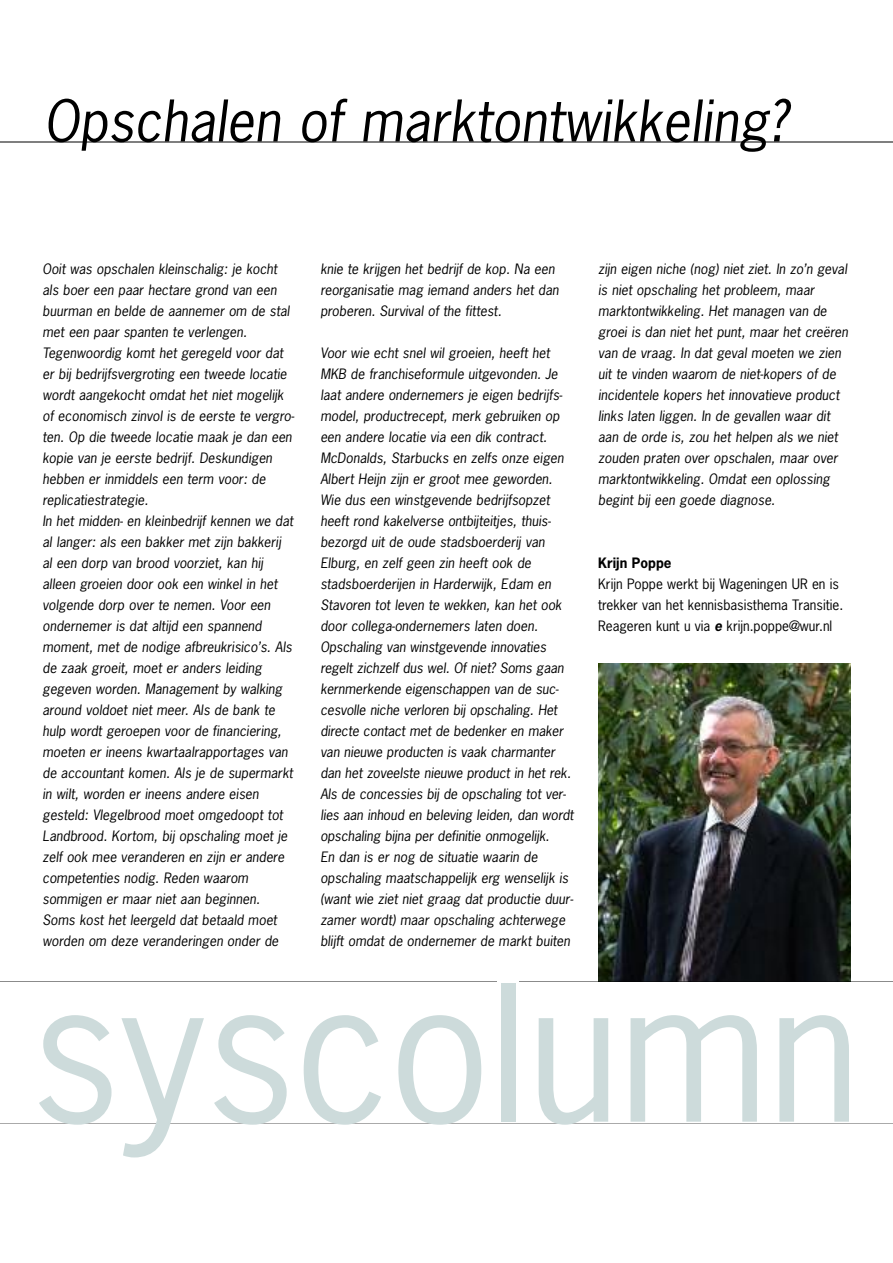
<style>
.page{position:relative;width:893px;height:1263px;background:#fff}
.page>*{position:absolute;margin:0;border:0;box-sizing:border-box;transform-origin:0 0}
.t1{font:187.5px "News Gothic";color:#cddbdb}
.t2{font:italic 54px "News Gothic";letter-spacing:.005em;color:#000}
.t3{font:italic 13.5px/21px "News Gothic";letter-spacing:.005em;color:#000}
.t4{font:13.5px/21px "News Gothic";color:#000}
.t5{font:700 13.5px "News Gothic";color:#000}
.s1{font-weight:700;font-style:italic}
</style>
<div class="page">
<img style="left:598px;top:663px;width:252px;height:319px">
<hr style="left:0;top:142px;width:893px;height:1px;background:#000">
<h2 class="t2" style="left:44px;top:91px;width:746px">Opschalen of marktontwikkeling?</h2>
<p class="t3" style="left:43px;top:258px;width:253px">Ooit was opschalen kleinschalig: je kocht als boer een paar hectare grond van een buurman en belde de aannemer om de stal met een paar spanten te verlengen.<br>Tegenwoordig komt het geregeld voor dat er bij bedrijfsvergroting een tweede locatie wordt aangekocht omdat het niet mogelijk of economisch zinvol is de eerste te vergro&shy;ten. Op die tweede locatie maak je dan een kopie van je eerste bedrijf. Deskundigen hebben er inmiddels een term voor: de replicatiestrategie.<br>In het midden- en kleinbedrijf kennen we dat al langer: als een bakker met zijn bakkerij<br>al een dorp van brood voorziet, kan hij alleen groeien door ook een winkel in het volgende dorp over te nemen. Voor een ondernemer is dat altijd een spannend moment, met de nodige afbreukrisico’s. Als de zaak groeit, moet er anders leiding gegeven worden. Management by walking around voldoet niet meer. Als de bank te hulp wordt geroepen voor de financiering, moeten er ineens kwartaalrapportages van de accountant komen. Als je de supermarkt in wilt, worden er ineens andere eisen gesteld: Vlegelbrood moet omgedoopt tot Landbrood. Kortom, bij opschaling moet je zelf ook mee veranderen en zijn er andere competenties nodig. Reden waarom sommigen er maar niet aan beginnen.<br>Soms kost het leergeld dat betaald moet worden om deze veranderingen onder de</p>
<p class="t3" style="left:320px;top:258px;width:240px">knie te krijgen het bedrijf de kop. Na een reorganisatie mag iemand anders het dan proberen. Survival of the fittest.</p>
<p class="t3" style="left:320px;top:342px;width:255px">Voor wie echt snel wil groeien, heeft het MKB de franchiseformule uitgevonden. Je laat andere ondernemers je eigen bedrijfs&shy;model, productrecept, merk gebruiken op een andere locatie via een dik contract.<br>McDonalds, Starbucks en zelfs onze eigen Albert Heijn zijn er groot mee geworden.<br>Wie dus een winstgevende bedrijfsopzet heeft rond kakelverse ontbijteitjes, thuis&shy;bezorgd uit de oude stadsboerderij van Elburg, en zelf geen zin heeft ook de stadsboerderijen in Harderwijk, Edam en Stavoren tot leven te wekken, kan het ook door collega-ondernemers laten doen.<br>Opschaling van winstgevende innovaties regelt zichzelf dus wel. Of niet? Soms gaan kernmerkende eigenschappen van de suc&shy;cesvolle niche verloren bij opschaling. Het directe contact met de bedenker en maker van nieuwe producten is vaak charmanter dan het zoveelste nieuwe product in het rek.<br>Als de concessies bij de opschaling tot ver&shy;lies aan inhoud en beleving leiden, dan wordt opschaling bijna per definitie onmogelijk.<br>En dan is er nog de situatie waarin de opschaling maatschappelijk erg wenselijk is (want wie ziet niet graag dat productie duur&shy;zamer wordt) maar opschaling achterwege blijft omdat de ondernemer de markt buiten</p>
<p class="t3" style="left:598px;top:258px;width:252px">zijn eigen niche (nog) niet ziet. In zo’n geval is niet opschaling het probleem, maar marktontwikkeling. Het managen van de groei is dan niet het punt, maar het creëren van de vraag. In dat geval moeten we zien uit te vinden waarom de niet-kopers of de incidentele kopers het innovatieve product links laten liggen. In de gevallen waar dit aan de orde is, zou het helpen als we niet zouden praten over opschalen, maar over marktontwikkeling. Omdat een oplossing begint bij een goede diagnose.</p>
<p class="t5" style="left:598px;top:555px;width:75px">Krijn Poppe</p>
<p class="t4" style="left:598px;top:573px;width:247px">Krijn Poppe werkt bij Wageningen UR en is trekker van het kennisbasisthema Transitie.<br>Reageren kunt u via <span class="s1">e</span> krijn.poppe@wur.nl</p>
<h1 class="t1" style="left:30px;top:947px;width:832px">syscolumn</h1>
</div>
